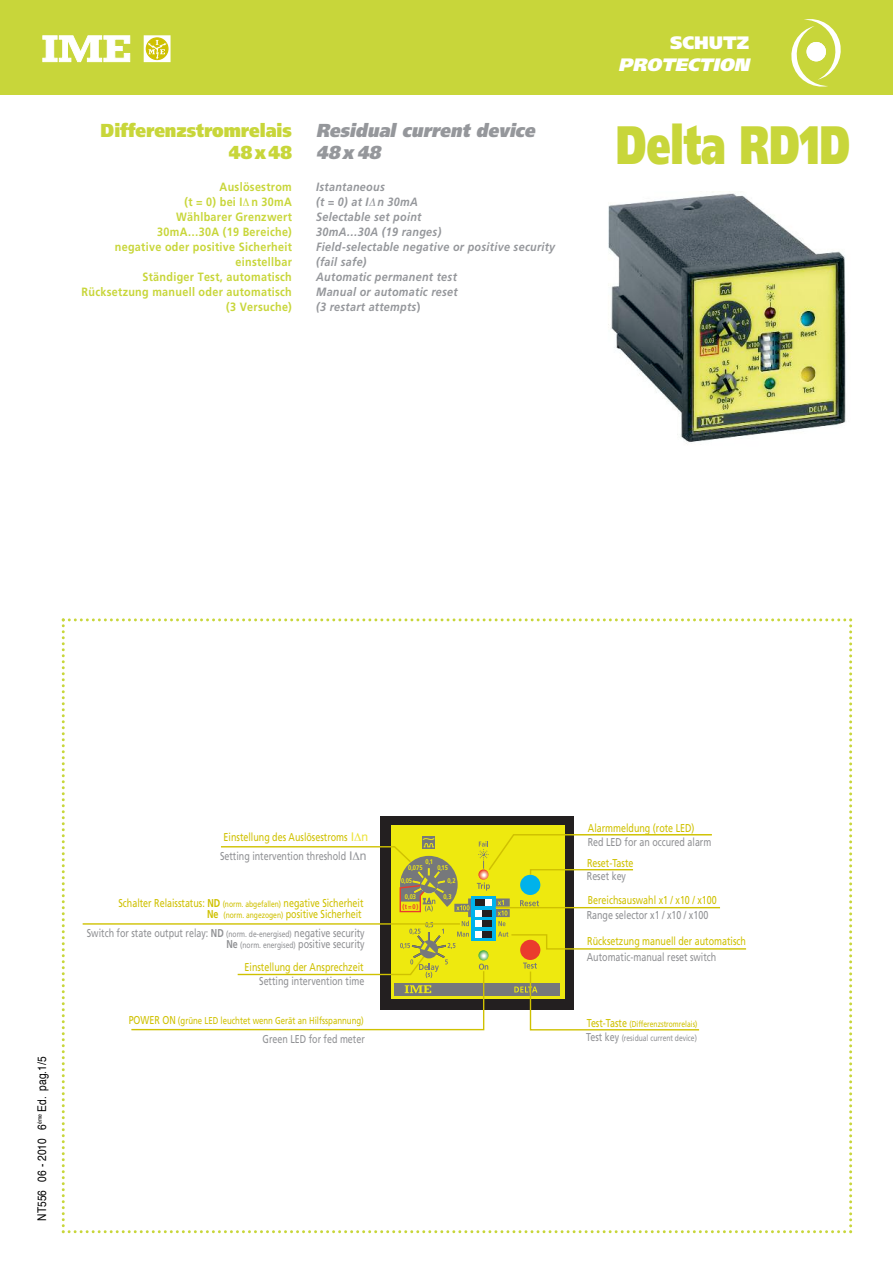
<style>
.page{position:relative;width:893px;height:1263px;background:#fff}
.page>*{position:absolute;margin:0;border:0;box-sizing:border-box;transform-origin:0 0}
.t1{font:900 54px "Frutiger";color:#c8d63a;scale:.7 1}
.t2{font:italic 900 18.75px/22.5px "Frutiger";color:#95979b;scale:.9 1}
.t3{font:900 18.75px/22.5px "Frutiger";color:#c8d63a;text-align:right;scale:.9 1}
.t4{font:italic 900 18px "Frutiger";color:#fff}
.t5{font:900 18px "Frutiger";color:#fff}
.t6{font:15.45px "Times LTMM 1 1000";color:#eee90f;scale:1.11 1}
.t7{font:italic 700 12px/15px "Frutiger";letter-spacing:.03em;color:#95979b;scale:.9 1}
.t8{font:700 12px/15px "Frutiger";letter-spacing:.03em;color:#c8d63a;text-align:right;scale:.9 1}
.t9{font:12px "Helvetica";color:#000;scale:.85 1}
.t10{font:12px "Helvetica";color:#ece33a}
.t11{font:12px "Helvetica";color:#95979b}
.t12{font:11.4px/11.4px "Frutiger";color:#cfc101;text-align:right;scale:.78 1}
.t13{font:11.4px "Frutiger";color:#919295;scale:.78 1}
.t14{font:10.05px "Frutiger";color:#cfc101;scale:.78 1}
.t15{font:8.55px/14.5px "Frutiger";color:#919295;scale:.78 1}
.t16{font:700 6.75px/13.6px "Frutiger";color:#eee90f;scale:.85 1}
.t17{font:700 6.75px "Frutiger";color:#ea3b2d;scale:.85 1}
.s1{font-style:normal}
.s2{font-weight:700}
.s3{font-size:8.55px}
.s4{font-weight:700;font-size:11.4px}
.s5{font-size:11.4px}
.s6{font-size:11.4px;color:#cfc101}
.s7{color:#cfc101}
</style>
<div class="page">
<img style="left:608px;top:192px;width:238px;height:252px">
<div style="left:0;top:0;width:893px;height:95px;background:#c8d63a"></div>
<svg style="left:43px;top:35px;width:87px;height:27px"></svg>
<div style="left:144px;top:36px;width:26px;height:26px;background:#fff"></div>
<svg style="left:145px;top:37px;width:24px;height:24px"></svg>
<div style="left:146px;top:38px;width:22px;height:22px;background:#cfc101;border-radius:50%"></div>
<div style="left:146px;top:37px;width:23px;height:23px;border:1px solid #cfc101;border-radius:50%"></div>
<svg style="left:148px;top:40px;width:19px;height:20px"></svg>
<svg style="left:791px;top:19px;width:50px;height:68px"></svg>
<div style="left:806px;top:42px;width:20px;height:19px;background:#fff;border-radius:50%"></div>
<svg style="left:62px;top:618px;width:790px;height:615px"></svg>
<h2 class="t3" style="left:101px;top:119px;width:214px">Differenzstromrelais<br>48x48</h2>
<p class="t8" style="left:82px;top:179px;width:235px">Auslösestrom<br>(t = 0) bei I n 30mA<br>Wählbarer Grenzwert<br>30mA…30A (19 Bereiche)<br>negative oder positive Sicherheit einstellbar<br>Ständiger Test, automatisch<br>Rücksetzung manuell oder automatisch (3 Versuche)</p>
<h2 class="t2" style="left:316px;top:119px;width:249px">Residual current device<br>48x 48</h2>
<p class="t7" style="left:316px;top:179px;width:267px">Istantaneous<br>(t = 0) at I n 30mA<br>Selectable set point<br>30mA…30A (19 ranges)<br>Field-selectable negative or positive security (fail safe)<br>Automatic permanent test<br>Manual or automatic reset<br>(3 restart attempts<span class="s1">)</span></p>
<h3 class="t5" style="left:670px;top:32px;width:80px">SCHUTZ</h3>
<h3 class="t4" style="left:618px;top:54px;width:137px">PROTECTION</h3>
<h1 class="t1" style="left:616px;top:112px;width:337px">Delta RD1D</h1>
<p class="t9" style="left:37px;top:1221px;width:195px;rotate:-90deg">NT556 06 - 2010 6<sup>ème</sup> Ed. pag.1/5</p>
<p class="t10" style="left:351px;top:832px;width:19px">I n</p>
<p class="t11" style="left:349px;top:851px;width:19px">I n</p>
<p class="t12" style="left:224px;top:831px;width:181px">Einstellung des Auslösestroms I n</p>
<p class="t13" style="left:220px;top:849px;width:183px">Setting intervention threshold I n</p>
<p class="t12" style="left:119px;top:897px;width:316px">Schalter Relaisstatus: <span class="s2">ND</span> <span class="s3">(norm. abgefallen)</span> negative Sicherheit<br><span class="s2">Ne</span> <span class="s3">(norm. angezogen)</span> positive Sicherheit</p>
<p class="t13" style="left:87px;top:926px;width:358px">Switch for state output relay: <span class="s2">ND</span> <span class="s3">(norm. de-energised)</span> negative security</p>
<p class="t15" style="left:226px;top:938px;width:179px"><span class="s4">Ne</span> (norm. energised) <span class="s5">positive security</span></p>
<p class="t12" style="left:245px;top:961px;width:154px">Einstellung der Ansprechzeit</p>
<p class="t13" style="left:259px;top:975px;width:136px">Setting intervention time</p>
<p class="t14" style="left:129px;top:1015px;width:303px"><span class="s5">POWER ON</span> (grüne LED leuchtet wenn Gerät an Hilfsspannung)</p>
<p class="t13" style="left:263px;top:1032px;width:133px">Green LED for fed meter</p>
<h3 class="t6" style="left:422px;top:828px;width:14px">~</h3>
<p class="t16" style="left:426px;top:854px;width:10px">0,1</p>
<p class="t16" style="left:401px;top:860px;width:27px;text-indent:7px">0,075<br>0,05</p>
<p class="t16" style="left:405px;top:890px;width:15px">0,03</p>
<p class="t16" style="left:443px;top:890px;width:11px">0,3</p>
<p class="t17" style="left:402px;top:902px;width:20px">(t=0)</p>
<p class="t16" style="left:437px;top:860px;width:14px">0,15</p>
<p class="t16" style="left:447px;top:874px;width:11px">0,2</p>
<p class="t12" style="left:588px;top:822px;width:138px">Alarmmeldung (rote LED)</p>
<p class="t13" style="left:588px;top:835px;width:160px">Red LED for an occured alarm</p>
<p class="t12" style="left:587px;top:857px;width:61px">Reset-Taste</p>
<p class="t13" style="left:587px;top:869px;width:52px">Reset key</p>
<p class="t12" style="left:588px;top:894px;width:167px">Bereichsauswahl x1 / x10 / x100</p>
<p class="t13" style="left:587px;top:909px;width:157px">Range selector x1 / x10 / x100</p>
<p class="t12" style="left:587px;top:936px;width:205px">Rücksetzung manuell der automatisch</p>
<p class="t13" style="left:587px;top:950px;width:168px">Automatic-manual reset switch</p>
<p class="t15" style="left:586px;top:1016px;width:144px"><span class="s6">Test-Taste</span> <span class="s7">(Differenzstromrelais)<br></span><span class="s5">Test key</span> (residual current device)</p>
</div>
